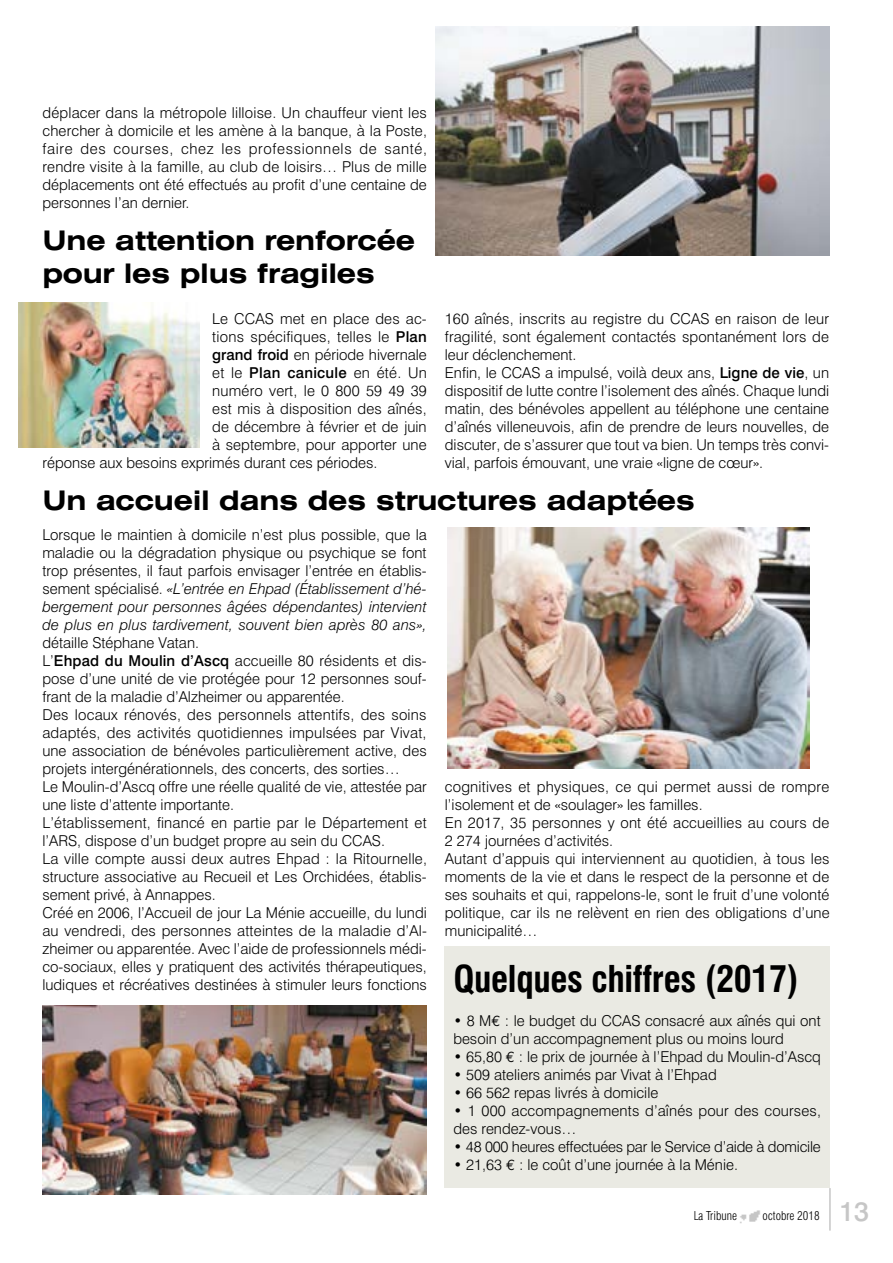
<style>
.page{position:relative;width:893px;height:1263px;background:#fff}
.page>*{position:absolute;margin:0;border:0;box-sizing:border-box;transform-origin:0 0}
.t1{font:700 condensed 36px "Swiss 721 BT";letter-spacing:-.01em;color:#000}
.t2{font:700 expanded 27px/32.4px "Swiss 721 BT";letter-spacing:-.01em;color:#000}
.t3{font:500 27px "Swiss 721 BT";color:#c6c6c6}
.t4{font:300 15px/18px "Swiss 721 BT";color:#000}
.t5{font:300 condensed 12px "Swiss 721 BT";color:#000}
.s1{font-weight:500}
.s2{font-style:italic}
.s3{font-family:"Euro Mono";font-weight:400}
</style>
<div class="page">
<div style="left:444px;top:946px;width:386px;height:242px;background:#eaeae3"></div>
<img style="left:740px;top:1210px;width:20px;height:14px">
<hr style="left:829px;top:1188px;width:2px;height:42px;background:#c6c6c6">
<img style="left:436px;top:26px;width:393px;height:230px">
<img style="left:18px;top:303px;width:182px;height:145px">
<img style="left:447px;top:527px;width:362px;height:242px">
<img style="left:43px;top:1005px;width:384px;height:189px">
<p class="t4" style="left:43px;top:104px;width:386px;text-align:justify">déplacer dans la métropole lilloise. Un chauffeur vient les chercher à domicile et les amène à la banque, à la Poste, faire des courses, chez les professionnels de santé, rendre visite à la famille, au club de loisirs… Plus de mille déplacements ont été effectués au profit d’une centaine de personnes l’an dernier.</p>
<h2 class="t2" style="left:43px;top:224px;width:374px">Une attention renforcée pour les plus fragiles</h2>
<p class="t4" style="left:212px;top:310px;width:216px">Le CCAS met en place des ac-</p>
<p class="t4" style="left:212px;top:328px;width:216px">tions spécifiques, telles le <span class="s1">Plan</span></p>
<p class="t4" style="left:212px;top:346px;width:216px"><span class="s1">grand froid</span> en période hivernale</p>
<p class="t4" style="left:212px;top:364px;width:216px">et le <span class="s1">Plan canicule</span> en été. Un</p>
<p class="t4" style="left:212px;top:382px;width:216px">numéro vert, le 0 800 59 49 39</p>
<p class="t4" style="left:212px;top:400px;width:216px">est mis à disposition des aînés,</p>
<p class="t4" style="left:212px;top:418px;width:216px">de décembre à février et de juin</p>
<p class="t4" style="left:212px;top:436px;width:216px">à septembre, pour apporter une</p>
<p class="t4" style="left:43px;top:454px;width:336px">réponse aux besoins exprimés durant ces périodes.</p>
<p class="t4" style="left:445px;top:310px;width:386px">160 aînés, inscrits au registre du CCAS en raison de leur fragilité, sont également contactés spontanément lors de leur déclenchement.<br>Enfin, le CCAS a impulsé, voilà deux ans, <span class="s1">Ligne de vie</span>, un dispositif de lutte contre l’isolement des aînés. Chaque lundi matin, des bénévoles appellent au téléphone une centaine d’aînés villeneuvois, afin de prendre de leurs nouvelles, de discuter, de s’assurer que tout va bien. Un temps très convi&shy;vial, parfois émouvant, une vraie «ligne de cœur».</p>
<h2 class="t2" style="left:42px;top:484px;width:654px">Un accueil dans des structures adaptées</h2>
<p class="t4" style="left:42px;top:526px;width:386px;text-align:justify">Lorsque le maintien à domicile n’est plus possible, que la maladie ou la dégradation physique ou psychique se font trop présentes, il faut parfois envisager l’entrée en établis&shy;sement spécialisé. <span class="s2">«L’entrée en Ehpad (Établissement d’hé&shy;bergement pour personnes âgées dépendantes) intervient de plus en plus tardivement, souvent bien après 80 ans»,</span></p>
<p class="t4" style="left:42px;top:634px;width:386px">détaille Stéphane Vatan.<br>L’<span class="s1">Ehpad du Moulin d’Ascq</span> accueille 80 résidents et dis&shy;pose d’une unité de vie protégée pour 12 personnes souf&shy;frant de la maladie d’Alzheimer ou apparentée.<br>Des locaux rénovés, des personnels attentifs, des soins adaptés, des activités quotidiennes impulsées par Vivat, une association de bénévoles particulièrement active, des projets intergénérationnels, des concerts, des sorties…<br>Le Moulin-d’Ascq offre une réelle qualité de vie, attestée par une liste d’attente importante.<br>L’établissement, financé en partie par le Département et l’ARS, dispose d’un budget propre au sein du CCAS.<br>La ville compte aussi deux autres Ehpad : la Ritournelle, structure associative au Recueil et Les Orchidées, établis&shy;sement privé, à Annappes.<br>Créé en 2006, l’Accueil de jour La Ménie accueille, du lundi au vendredi, des personnes atteintes de la maladie d’Al&shy;zheimer ou apparentée. Avec l’aide de professionnels médi&shy;co-sociaux, elles y pratiquent des activités thérapeutiques, ludiques et récréatives destinées à stimuler leurs fonctions</p>
<p class="t4" style="left:445px;top:778px;width:386px">cognitives et physiques, ce qui permet aussi de rompre l’isolement et de «soulager» les familles.<br>En 2017, 35 personnes y ont été accueillies au cours de 2 274 journées d’activités.<br>Autant d’appuis qui interviennent au quotidien, à tous les moments de la vie et dans le respect de la personne et de ses souhaits et qui, rappelons-le, sont le fruit d’une volonté politique, car ils ne relèvent en rien des obligations d’une municipalité…</p>
<h1 class="t1" style="left:453px;top:957px;width:347px">Quelques chiffres (2017)</h1>
<p class="t4" style="left:453px;top:1012px;width:369px">• 8 M<span class="s3">€</span> : le budget du CCAS consacré aux aînés qui ont besoin d’un accompagnement plus ou moins lourd</p>
<p class="t4" style="left:453px;top:1048px;width:369px">• 65,80 <span class="s3">€</span> : le prix de journée à l’Ehpad du Moulin-d’Ascq</p>
<p class="t4" style="left:453px;top:1066px;width:265px">• 509 ateliers animés par Vivat à l’Ehpad</p>
<p class="t4" style="left:453px;top:1084px;width:206px">• 66 562 repas livrés à domicile</p>
<p class="t4" style="left:453px;top:1102px;width:369px">• 1 000 accompagnements d’aînés pour des courses, des rendez-vous…</p>
<p class="t4" style="left:453px;top:1138px;width:369px">• 48 000 heures effectuées par le Service d’aide à domicile</p>
<p class="t4" style="left:453px;top:1156px;width:286px">• 21,63 <span class="s3">€</span> : le coût d’une journée à la Ménie.</p>
<p class="t5" style="left:694px;top:1208px;width:45px">La Tribune</p>
<p class="t5" style="left:762px;top:1208px;width:59px">octobre 2018</p>
<h2 class="t3" style="left:839px;top:1195px;width:32px">13</h2>
</div>
